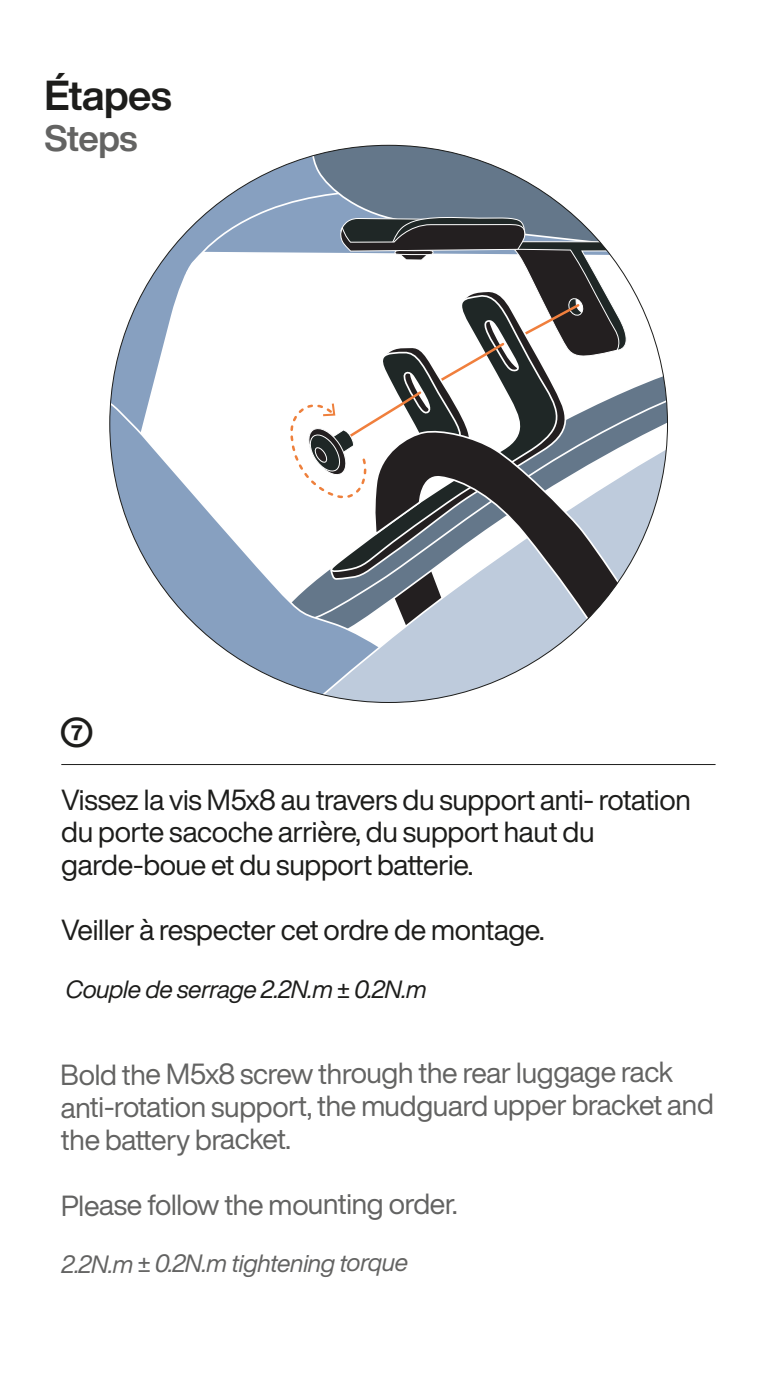
<style>
.page{position:relative;width:777px;height:1380px;background:#fff}
.page>*{position:absolute;margin:0;border:0;box-sizing:border-box;transform-origin:0 0}
.t1{font:700 41.19px "Helvetica Now Display";letter-spacing:-.01em;color:#1d1d1b}
.t2{font:700 36.06px "Helvetica Now Display";letter-spacing:-.02em;color:#636362}
.t3{font:700 32.69px "Helvetica Now Display";color:#1d1d1b}
.t4{font:28.62px/32.7px "Helvetica Now Display";letter-spacing:-.01em;color:#1d1d1b}
.t5{font:28.62px/33.2px "Helvetica Now Display";letter-spacing:-.015em;color:#636362}
.t6{font:italic 24.5px "Helvetica Now Display";letter-spacing:-.01em;color:#636362}
.t7{font:italic 24.5px "Helvetica Now Display";letter-spacing:-.01em;color:#1d1d1b}
</style>
<div class="page">
<hr style="left:61px;top:764px;width:654px;height:1px;background:#1d1d1b">
<svg style="left:110px;top:233px;width:109px;height:413px"></svg>
<svg style="left:219px;top:524px;width:152px;height:178px"></svg>
<svg style="left:110px;top:233px;width:33px;height:203px"></svg>
<svg style="left:154px;top:627px;width:17px;height:19px"></svg>
<svg style="left:371px;top:514px;width:282px;height:188px"></svg>
<svg style="left:185px;top:145px;width:482px;height:369px"></svg>
<h1 class="t1" style="left:44px;top:67px;width:129px">Étapes</h1>
<p class="t2" style="left:44px;top:114px;width:94px">Steps</p>
<p class="t3" style="left:61px;top:710px;width:33px">⑦</p>
<p class="t4" style="left:61px;top:783px;width:631px">Vissez la vis M5x8 au travers du support anti- rotation du porte sacoche arrière, du support haut du garde-boue et du support batterie.</p>
<p class="t4" style="left:61px;top:914px;width:484px">Veiller à respecter cet ordre de montage.</p>
<p class="t7" style="left:66px;top:972px;width:362px">Couple de serrage 2.2N.m ± 0.2N.m</p>
<p class="t5" style="left:61px;top:1056px;width:654px">Bold the M5x8 screw through the rear luggage rack anti-rotation support, the mudguard upper bracket and the battery bracket.</p>
<p class="t5" style="left:61px;top:1188px;width:398px">Please follow the mounting order.</p>
<p class="t6" style="left:61px;top:1247px;width:348px">2.2N.m ± 0.2N.m tightening torque</p>
</div>
